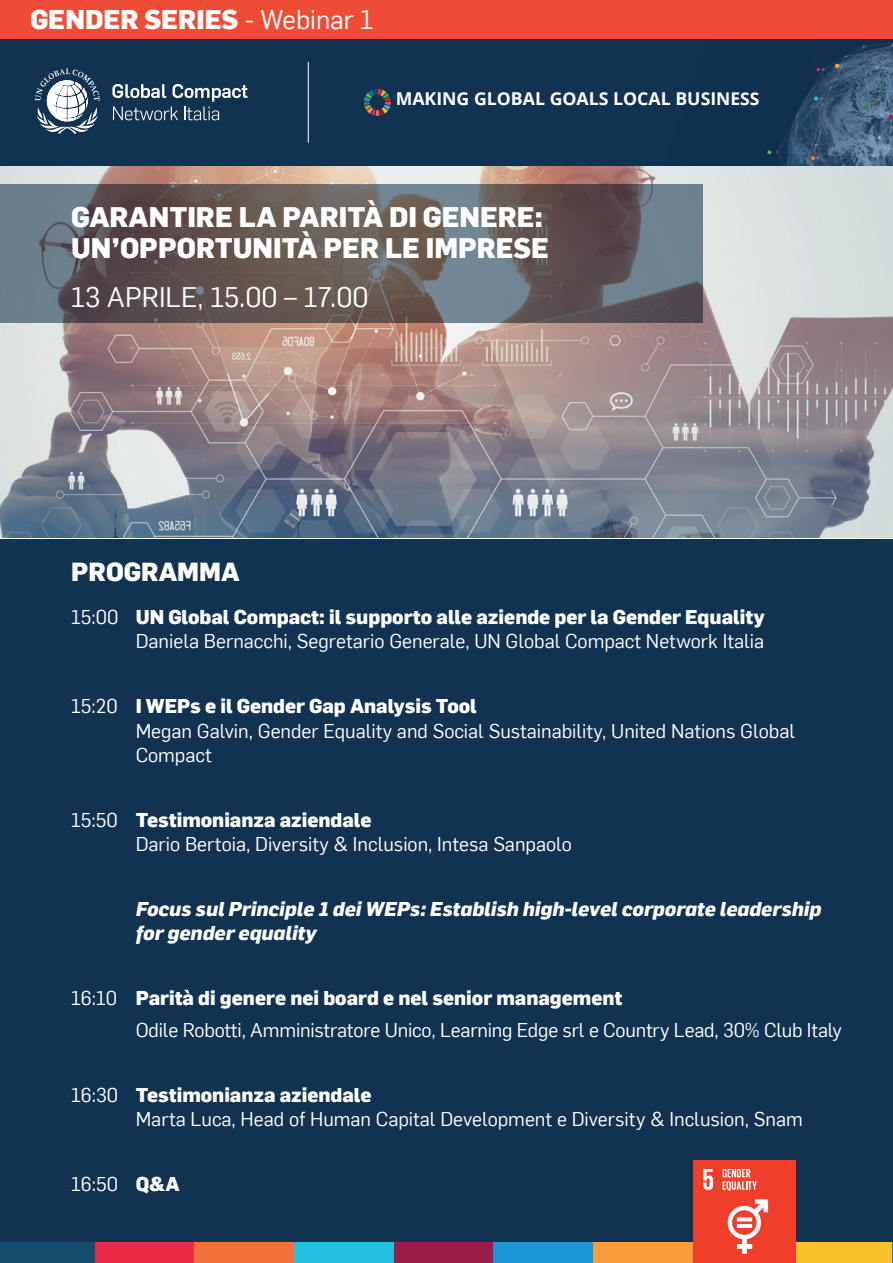
<style>
.page{position:relative;width:893px;height:1263px;background:#fff}
.page>*{position:absolute;margin:0;border:0;box-sizing:border-box;transform-origin:0 0}
.t1{font:800 27.6px/30.5px "Flama";color:#fff}
.t2{font:27.6px "Flama";color:#fff}
.t3{font:800 26.4px "Flama";color:#fff}
.t4{font:800 25.5px "Flama";color:#fff}
.t5{font:19.5px/24px "Flama";color:#fff}
.t6{font:italic 800 19.5px/24px "Flama";color:#fff}
.t7{font:700 17.7px "Open Sans";color:#fff}
.s1{font-weight:400}
.s2{font-size:17.55px}
.s3{font-weight:800}
</style>
<div class="page">
<div style="left:0;top:539px;width:893px;height:722px;background:#123251"></div>
<img style="left:0;top:166px;width:893px;height:371px">
<svg style="left:0;top:185px;width:703px;height:138px;background:#645f61"></svg>
<div style="left:0;top:39px;width:893px;height:127px;background:#123251"></div>
<img style="left:769px;top:42px;width:124px;height:124px">
<svg style="left:835px;top:64px;width:5px;height:4px"></svg>
<svg style="left:816px;top:68px;width:4px;height:3px"></svg>
<svg style="left:810px;top:156px;width:5px;height:4px"></svg>
<svg style="left:889px;top:115px;width:4px;height:4px"></svg>
<svg style="left:865px;top:103px;width:4px;height:4px"></svg>
<svg style="left:814px;top:97px;width:4px;height:4px"></svg>
<svg style="left:767px;top:150px;width:4px;height:4px"></svg>
<svg style="left:364px;top:89px;width:27px;height:27px"></svg>
<svg style="left:35px;top:69px;width:65px;height:65px"></svg>
<svg style="left:112px;top:84px;width:135px;height:36px"></svg>
<hr style="left:308px;top:62px;width:1px;height:81px;background:#fff">
<svg style="left:892px;top:1242px;width:1px;height:21px"></svg>
<div style="left:792px;top:1242px;width:100px;height:21px;background:#fbc128"></div>
<div style="left:593px;top:1242px;width:99px;height:21px;background:#f89d39"></div>
<div style="left:493px;top:1242px;width:100px;height:21px;background:#1a97d5"></div>
<div style="left:393px;top:1242px;width:100px;height:21px;background:#9c1d49"></div>
<div style="left:294px;top:1242px;width:99px;height:21px;background:#24c0e2"></div>
<div style="left:194px;top:1242px;width:100px;height:21px;background:#f37139"></div>
<div style="left:94px;top:1242px;width:100px;height:21px;background:#ed2a46"></div>
<div style="left:0;top:1242px;width:94px;height:21px;background:#154c6c"></div>
<div style="left:0;top:0;width:893px;height:39px;background:#ef4c38"></div>
<div style="left:693px;top:1160px;width:103px;height:103px;background:#ef3e2a"></div>
<svg style="left:703px;top:1169px;width:10px;height:21px"></svg>
<svg style="left:728px;top:1199px;width:40px;height:55px"></svg>
<svg style="left:737px;top:1217px;width:15px;height:4px"></svg>
<svg style="left:737px;top:1224px;width:15px;height:4px"></svg>
<svg style="left:722px;top:1169px;width:35px;height:22px"></svg>
<h2 class="t3" style="left:30px;top:1px;width:344px">GENDER SERIES <span class="s1">- Webinar 1</span></h2>
<p class="t7" style="left:396px;top:87px;width:365px">MAKING GLOBAL GOALS LOCAL BUSI<span class="s2">NESS</span></p>
<h1 class="t1" style="left:71px;top:200px;width:479px">GARANTIRE LA PARITÀ DI GENERE:<br>UN’OPPORTUNITÀ PER LE IMPRESE</h1>
<h1 class="t2" style="left:71px;top:278px;width:299px">13 APRILE, 15.00 – 17.00</h1>
<h3 class="t4" style="left:71px;top:553px;width:170px">PROGRAMMA</h3>
<p class="t5" style="left:71px;top:604px;width:695px;text-align:right">15:00 <span class="s3">UN Global Compact: il supporto alle aziende per la Gender Equality<br></span>Daniela Bernacchi, Segretario Generale, UN Global Compact Network Italia</p>
<p class="t5" style="left:136px;top:693px;width:661px;text-indent:-65px">15:20 <span class="s3">I WEPs e il Gender Gap Analysis Tool<br></span>Megan Galvin, Gender Equality and Social Sustainability, United Nations Global<br>Compact</p>
<p class="t5" style="left:136px;top:806px;width:438px;text-indent:-65px">15:50 <span class="s3">Testimonianza aziendale<br></span>Dario Bertoia, Diversity &amp; Inclusion, Intesa Sanpaolo</p>
<p class="t6" style="left:136px;top:895px;width:687px">Focus sul Principle 1 dei WEPs: Establish high-level corporate leadership for gender equality</p>
<p class="t5" style="left:136px;top:980px;width:708px;line-height:32.5px;text-indent:-65px">16:10 <span class="s3">Parità di genere nei board e nel senior management<br></span>Odile Robotti, Amministratore Unico, Learning Edge srl e Country Lead, 30% Club Italy</p>
<p class="t5" style="left:136px;top:1082px;width:669px;text-indent:-65px">16:30 <span class="s3">Testimonianza aziendale<br></span>Marta Luca, Head of Human Capital Development e Diversity &amp; Inclusion, Snam</p>
<p class="t5" style="left:71px;top:1171px;width:110px">16:50 <span class="s3">Q&amp;A</span></p>
</div>
